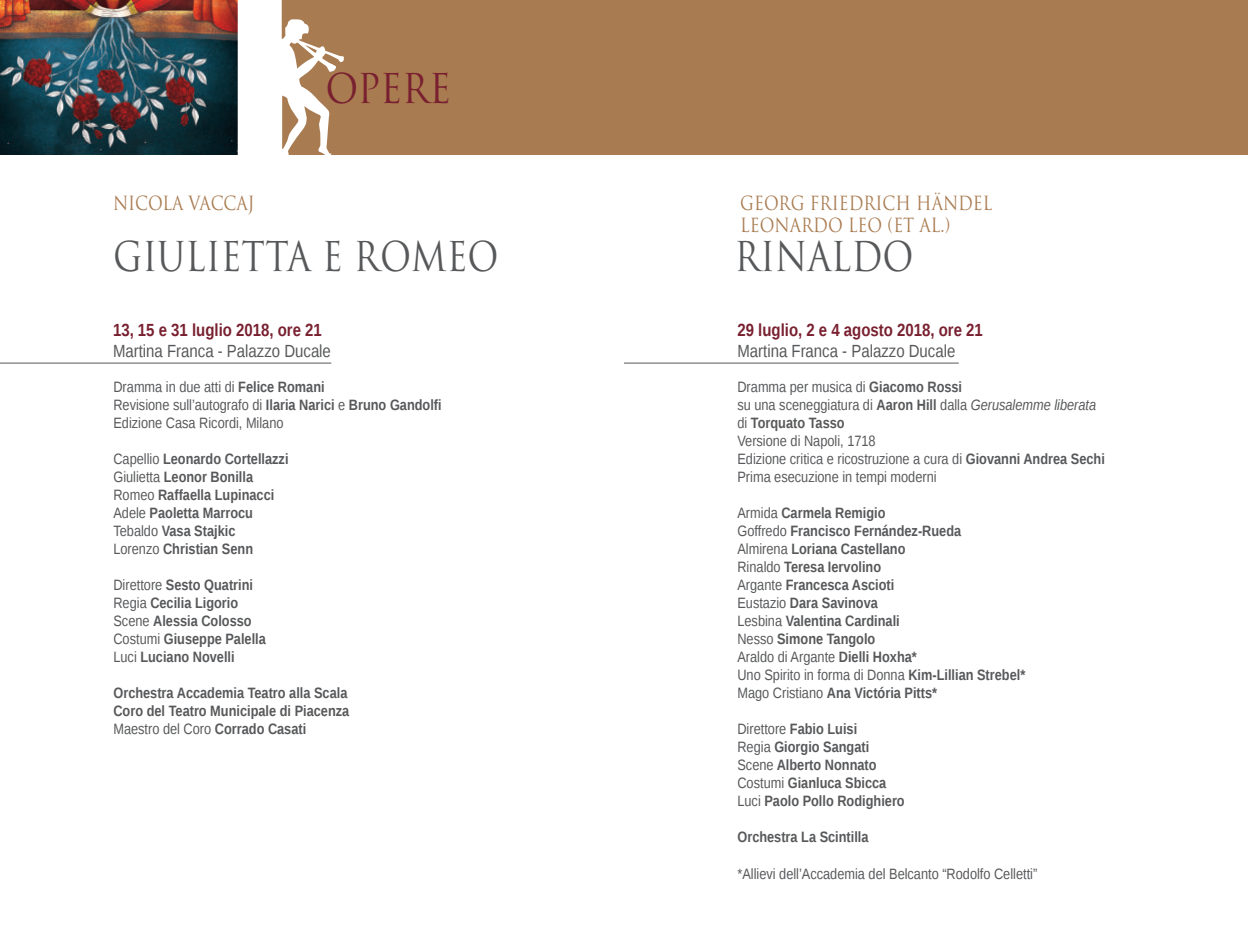
<style>
.page{position:relative;width:1248px;height:936px;background:#fff}
.page>*{position:absolute;margin:0;border:0;box-sizing:border-box;transform-origin:0 0}
.t1{font:40px "Trajan";color:#57585a;scale:.85 1}
.t2{font:40px "Trajan";letter-spacing:-.005em;color:#792030;scale:.9 1}
.t3{font:19px/22.8px "Trajan";color:#a97b50;scale:.85 1}
.t4{font:17.6px "Liberation Sans";color:#57585a;scale:.85 1}
.t5{font:700 17.6px "Liberation Sans";color:#792030;scale:.85 1}
.t6{font:700 15px/18px "Liberation Sans";color:#57585a;scale:.85 1}
.t7{font:15px/18px "Liberation Sans";color:#57585a;scale:.85 1}
.s1{font-weight:700}
.s2{font-weight:400}
.s3{font-style:italic}
</style>
<div class="page">
<div style="left:0;top:0;width:1247px;height:154px;background:#a97b50"></div>
<hr style="left:624px;top:362px;width:334px;height:1px;background:#57585a">
<hr style="left:0;top:362px;width:331px;height:1px;background:#57585a">
<img style="left:0;top:0;width:238px;height:154px">
<svg style="left:238px;top:0;width:106px;height:155px"></svg>
<h1 class="t2" style="left:325px;top:65px;width:141px">OPERE</h1>
<p class="t3" style="left:113px;top:191px;width:168px">NICOLA VACCAJ</p>
<p class="t3" style="left:740px;top:191px;width:298px">GEORG FRIEDRICH HÄNDEL<br>LEONARDO LEO (ET AL.)</p>
<h1 class="t1" style="left:113px;top:233px;width:455px">GIULIETTA E ROMEO</h1>
<h1 class="t1" style="left:734px;top:233px;width:212px">RINALDO</h1>
<p class="t5" style="left:113px;top:317px;width:247px">13, 15 e 31 luglio 2018, ore 21</p>
<p class="t4" style="left:113px;top:341px;width:258px">Martina Franca - Palazzo Ducale</p>
<p class="t5" style="left:737px;top:317px;width:290px">29 luglio, 2 e 4 agosto 2018, ore 21</p>
<p class="t4" style="left:737px;top:341px;width:258px">Martina Franca - Palazzo Ducale</p>
<p class="t7" style="left:113px;top:378px;width:387px">Dramma in due atti di <span class="s1">Felice Romani<br></span>Revisione sull’autografo di <span class="s1">Ilaria Narici</span> e <span class="s1">Bruno Gandolfi<br></span>Edizione Casa Ricordi, Milano</p>
<p class="t6" style="left:113px;top:449px;width:207px"><span class="s2">Capellio</span> Leonardo Cortellazzi<br><span class="s2">Giulietta</span> Leonor Bonilla<br><span class="s2">Romeo</span> Raffaella Lupinacci<br><span class="s2">Adele</span> Paoletta Marrocu<br><span class="s2">Tebaldo</span> Vasa Stajkic<br><span class="s2">Lorenzo</span> Christian Senn</p>
<p class="t6" style="left:113px;top:575px;width:181px"><span class="s2">Direttore</span> Sesto Quatrini<br><span class="s2">Regia</span> Cecilia Ligorio<br><span class="s2">Scene</span> Alessia Colosso<br><span class="s2">Costumi</span> Giuseppe Palella<br><span class="s2">Luci</span> Luciano Novelli</p>
<p class="t6" style="left:113px;top:683px;width:279px">Orchestra Accademia Teatro alla Scala<br>Coro del Teatro Municipale di Piacenza<br><span class="s2">Maestro del Coro</span> Corrado Casati</p>
<p class="t7" style="left:737px;top:378px;width:434px">Dramma per musica di <span class="s1">Giacomo Rossi<br></span>su una sceneggiatura di <span class="s1">Aaron Hill</span> dalla <span class="s3">Gerusalemme liberata </span>di <span class="s1">Torquato Tasso<br></span>Versione di Napoli, 1718<br>Edizione critica e ricostruzione a cura di <span class="s1">Giovanni Andrea Sechi </span>Prima esecuzione in tempi moderni</p>
<p class="t6" style="left:737px;top:503px;width:340px"><span class="s2">Armida</span> Carmela Remigio<br><span class="s2">Goffredo</span> Francisco Fernández-Rueda<br><span class="s2">Almirena</span> Loriana Castellano<br><span class="s2">Rinaldo</span> Teresa Iervolino<br><span class="s2">Argante</span> Francesca Ascioti<br><span class="s2">Eustazio</span> Dara Savinova<br><span class="s2">Lesbina</span> Valentina Cardinali<br><span class="s2">Nesso</span> Simone Tangolo<br><span class="s2">Araldo di Argante</span> Dielli Hoxha*<br><span class="s2">Uno Spirito in forma di Donna</span> Kim-Lillian Strebel*<br><span class="s2">Mago Cristiano</span> Ana Victória Pitts*</p>
<p class="t6" style="left:737px;top:719px;width:198px"><span class="s2">Direttore</span> Fabio Luisi<br><span class="s2">Regia</span> Giorgio Sangati<br><span class="s2">Scene</span> Alberto Nonnato<br><span class="s2">Costumi</span> Gianluca Sbicca<br><span class="s2">Luci</span> Paolo Pollo Rodighiero</p>
<p class="t6" style="left:737px;top:827px;width:156px">Orchestra La Scintilla</p>
<p class="t7" style="left:737px;top:865px;width:354px">*Allievi dell’Accademia del Belcanto “Rodolfo Celletti”</p>
</div>
